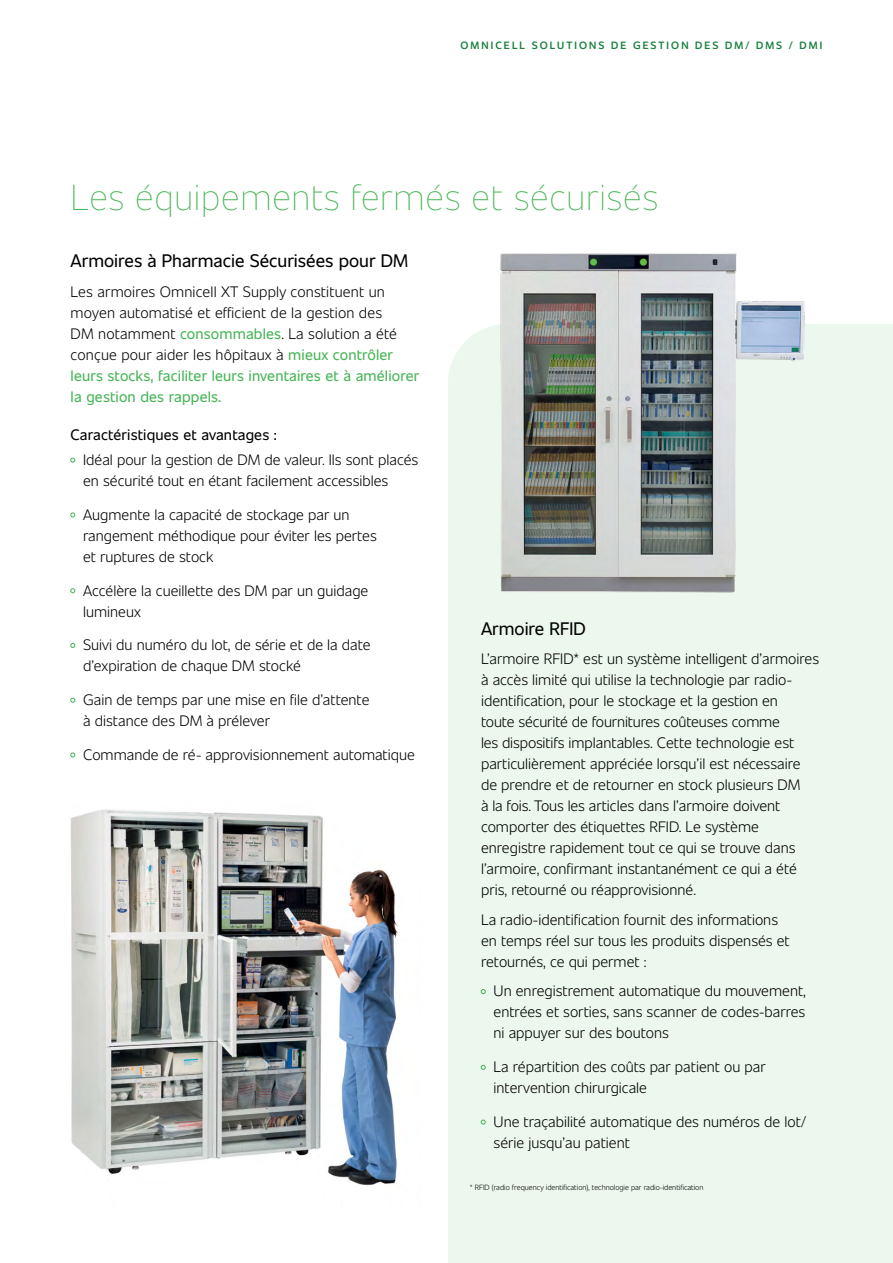
<style>
.page{position:relative;width:893px;height:1263px;background:#fff}
.page>*{position:absolute;margin:0;border:0;box-sizing:border-box;transform-origin:0 0}
.t1{font:200 36px "Unitext";letter-spacing:.02em;color:#46b554}
.t2{font:18px "Unitext";color:#000}
.t3{font:300 15px/21px "Unitext";color:#000}
.t4{font:15px "Unitext";letter-spacing:.01em;color:#000}
.t5{font:600 10.5px "Unitext";letter-spacing:.2em;color:#1a8140}
.t6{font:300 7.5px "Unitext";color:#000}
.s1{font-weight:400;color:#46b555}
</style>
<div class="page">
<div style="left:448px;top:324px;width:445px;height:939px;background:#ecf8ee"></div>
<svg style="left:71px;top:458px;width:4px;height:4px"></svg>
<svg style="left:71px;top:513px;width:4px;height:4px"></svg>
<svg style="left:71px;top:588px;width:4px;height:5px"></svg>
<svg style="left:71px;top:643px;width:4px;height:5px"></svg>
<svg style="left:71px;top:698px;width:4px;height:4px"></svg>
<svg style="left:71px;top:753px;width:4px;height:4px"></svg>
<img style="left:70px;top:809px;width:328px;height:376px">
<img style="left:492px;top:253px;width:324px;height:344px">
<svg style="left:481px;top:989px;width:4px;height:5px"></svg>
<svg style="left:481px;top:1065px;width:4px;height:4px"></svg>
<svg style="left:481px;top:1120px;width:4px;height:4px"></svg>
<p class="t5" style="left:460px;top:38px;width:363px">OMNICELL SOLUTIONS DE GESTION DES DM/ DMS / DMI</p>
<h1 class="t1" style="left:71px;top:172px;width:589px">Les équipements fermés et sécurisés</h1>
<p class="t2" style="left:71px;top:248px;width:339px">Armoires à Pharmacie Sécurisées pour DM</p>
<p class="t3" style="left:71px;top:280px;width:350px">Les armoires Omnicell XT Supply constituent un moyen automatisé et efficient de la gestion des<br>DM notamment <span class="s1">consommables</span>. La solution a été conçue pour aider les hôpitaux à <span class="s1">mieux contrôler leurs stocks, faciliter leurs inventaires et à améliorer la gestion des rappels.</span></p>
<p class="t4" style="left:71px;top:424px;width:208px">Caractéristiques et avantages :</p>
<p class="t3" style="left:83px;top:448px;width:337px">Idéal pour la gestion de DM de valeur. Ils sont placés en sécurité tout en étant facilement accessibles</p>
<p class="t3" style="left:83px;top:503px;width:295px">Augmente la capacité de stockage par un rangement méthodique pour éviter les pertes et ruptures de stock</p>
<p class="t3" style="left:83px;top:579px;width:287px">Accélère la cueillette des DM par un guidage lumineux</p>
<p class="t3" style="left:83px;top:633px;width:289px">Suivi du numéro du lot, de série et de la date d’expiration de chaque DM stocké</p>
<p class="t3" style="left:83px;top:688px;width:288px">Gain de temps par une mise en file d’attente à distance des DM à prélever</p>
<p class="t3" style="left:83px;top:743px;width:333px">Commande de ré- approvisionnement automatique</p>
<p class="t2" style="left:481px;top:616px;width:106px">Armoire RFID</p>
<p class="t3" style="left:481px;top:648px;width:340px">L’armoire RFID* est un système intelligent d’armoires à accès limité qui utilise la technologie par radio&shy;identification, pour le stockage et la gestion en<br>toute sécurité de fournitures coûteuses comme<br>les dispositifs implantables. Cette technologie est particulièrement appréciée lorsqu’il est nécessaire de prendre et de retourner en stock plusieurs DM<br>à la fois. Tous les articles dans l’armoire doivent comporter des étiquettes RFID. Le système enregistre rapidement tout ce qui se trouve dans l’armoire, confirmant instantanément ce qui a été pris, retourné ou réapprovisionné.</p>
<p class="t3" style="left:481px;top:908px;width:310px">La radio-identification fournit des informations en temps réel sur tous les produits dispensés et retournés, ce qui permet :</p>
<p class="t3" style="left:494px;top:980px;width:314px;text-align:justify">Un enregistrement automatique du mouvement, entrées et sorties, sans scanner de codes-barres ni appuyer sur des boutons</p>
<p class="t3" style="left:494px;top:1055px;width:274px">La répartition des coûts par patient ou par intervention chirurgicale</p>
<p class="t3" style="left:494px;top:1110px;width:314px">Une traçabilité automatique des numéros de lot/ série jusqu’au patient</p>
<p class="t6" style="left:470px;top:1182px;width:235px">* RFID (radio frequency identification), technologie par radio-identification</p>
</div>
